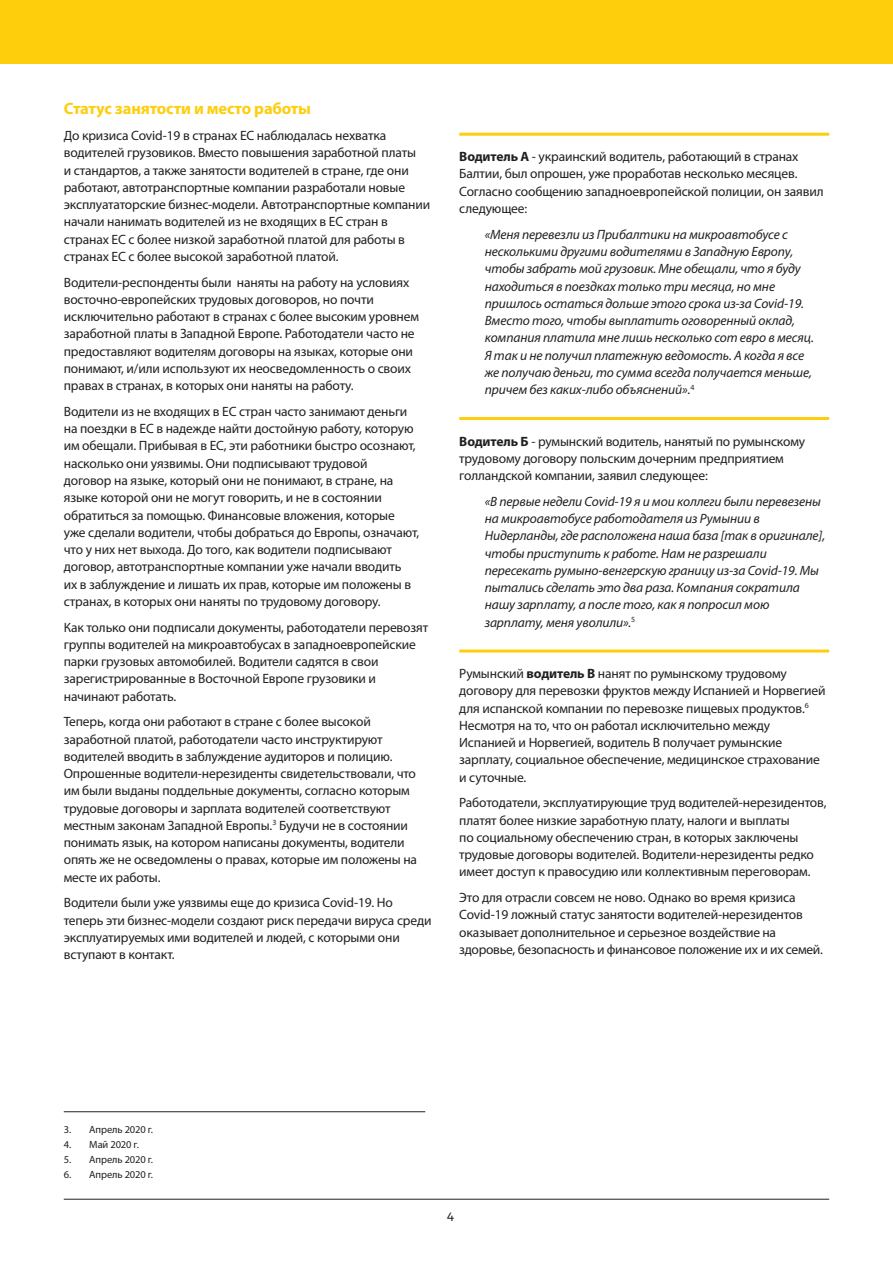
<style>
.page{position:relative;width:893px;height:1263px;background:#fff}
.page>*{position:absolute;margin:0;border:0;box-sizing:border-box;transform-origin:0 0}
.t1{font:700 16.5px "Myriad Pro";letter-spacing:-.015em;color:#fece0d}
.t2{font:13.5px/17.2px "Myriad Pro";letter-spacing:-.01em;color:#231f20}
.t3{font:italic 13.5px/17.2px "Myriad Pro";letter-spacing:-.01em;color:#231f20}
.t4{font:12px "Montserrat";color:#231f20}
.t5{font:10.5px "Myriad Pro";letter-spacing:-.01em;color:#231f20}
.s1{font-weight:700}
</style>
<div class="page">
<hr style="left:64px;top:1199px;width:765px;height:1px;background:#231f20">
<div style="left:0;top:0;width:893px;height:64px;background:#fece0d"></div>
<hr style="left:459px;top:133px;width:370px;height:3px;background:#fece0d">
<hr style="left:459px;top:417px;width:370px;height:3px;background:#fece0d">
<hr style="left:459px;top:649px;width:370px;height:3px;background:#fece0d">
<hr style="left:64px;top:1111px;width:361px;height:1px;background:#231f20">
<p class="t1" style="left:64px;top:98px;width:249px">Статус занятости и место работы</p>
<p class="t2" style="left:64px;top:127px;width:368px">До кризиса Covid-19 в странах ЕС наблюдалась нехватка водителей грузовиков. Вместо повышения заработной платы<br>и стандартов, а также занятости водителей в стране, где они работают, автотранспортные компании разработали новые эксплуататорские бизнес-модели. Автотранспортные компании начали нанимать водителей из не входящих в ЕС стран в странах ЕС с более низкой заработной платой для работы в странах ЕС с более высокой заработной платой.</p>
<p class="t2" style="left:64px;top:273px;width:357px">Водители-респонденты были наняты на работу на условиях восточно-европейских трудовых договоров, но почти исключительно работают в странах с более высоким уровнем заработной платы в Западной Европе. Работодатели часто не предоставляют водителям договоры на языках, которые они понимают, и/или используют их неосведомленность о своих правах в странах, в которых они наняты на работу.</p>
<p class="t2" style="left:64px;top:403px;width:357px">Водители из не входящих в ЕС стран часто занимают деньги на поездки в ЕС в надежде найти достойную работу, которую им обещали. Прибывая в ЕС, эти работники быстро осознают, насколько они уязвимы. Они подписывают трудовой<br>договор на языке, который они не понимают, в стране, на языке которой они не могут говорить, и не в состоянии обратиться за помощью. Финансовые вложения, которые уже сделали водители, чтобы добраться до Европы, означают, что у них нет выхода. До того, как водители подписывают договор, автотранспортные компании уже начали вводить<br>их в заблуждение и лишать их прав, которые им положены в странах, в которых они наняты по трудовому договору.</p>
<p class="t2" style="left:64px;top:618px;width:366px">Как только они подписали документы, работодатели перевозят группы водителей на микроавтобусах в западноевропейские парки грузовых автомобилей. Водители садятся в свои зарегистрированные в Восточной Европе грузовики и начинают работать.</p>
<p class="t2" style="left:64px;top:713px;width:355px">Теперь, когда они работают в стране с более высокой заработной платой, работодатели часто инструктируют водителей вводить в заблуждение аудиторов и полицию.<br>Опрошенные водители-нерезиденты свидетельствовали, что им были выданы поддельные документы, согласно которым трудовые договоры и зарплата водителей соответствуют местным законам Западной Европы.<sup>3</sup> Будучи не в состоянии понимать язык, на котором написаны документы, водители опять же не осведомлены о правах, которые им положены на месте их работы.</p>
<p class="t2" style="left:64px;top:894px;width:369px">Водители были уже уязвимы еще до кризиса Covid-19. Но теперь эти бизнес-модели создают риск передачи вируса среди эксплуатируемых ими водителей и людей, с которыми они вступают в контакт.</p>
<p class="t2" style="left:459px;top:148px;width:366px"><span class="s1">Водитель А</span> - украинский водитель, работающий в странах Балтии, был опрошен, уже проработав несколько месяцев.<br>Согласно сообщению западноевропейской полиции, он заявил следующее:</p>
<p class="t3" style="left:485px;top:225px;width:331px">«Меня перевезли из Прибалтики на микроавтобусе с несколькими другими водителями в Западную Европу, чтобы забрать мой грузовик. Мне обещали, что я буду находиться в поездках только три месяца, но мне пришлось остаться дольше этого срока из-за Covid-19.<br>Вместо того, чтобы выплатить оговоренный оклад, компания платила мне лишь несколько сот евро в месяц.<br>Я так и не получил платежную ведомость. А когда я все же получаю деньги, то сумма всегда получается меньше, причем без каких-либо объяснений».<sup>4</sup></p>
<p class="t2" style="left:459px;top:432px;width:347px"><span class="s1">Водитель Б</span> - румынский водитель, нанятый по румынскому трудовому договору польским дочерним предприятием голландской компании, заявил следующее:</p>
<p class="t3" style="left:485px;top:492px;width:342px">«В первые недели Covid-19 я и мои коллеги были перевезены на микроавтобусе работодателя из Румынии в Нидерланды, где расположена наша база [так в оригинале], чтобы приступить к работе. Нам не разрешали пересекать румыно-венгерскую границу из-за Covid-19. Мы пытались сделать это два раза. Компания сократила нашу зарплату, а после того, как я попросил мою зарплату, меня уволили».<sup>5</sup></p>
<p class="t2" style="left:459px;top:665px;width:368px">Румынский <span class="s1">водитель В</span> нанят по румынскому трудовому договору для перевозки фруктов между Испанией и Норвегией для испанской компании по перевозке пищевых продуктов.<sup>6<br></sup>Несмотря на то, что он работал исключительно между Испанией и Норвегией, водитель В получает румынские зарплату, социальное обеспечение, медицинское страхование и суточные.</p>
<p class="t2" style="left:459px;top:794px;width:369px">Работодатели, эксплуатирующие труд водителей-нерезидентов, платят более низкие заработную плату, налоги и выплаты<br>по социальному обеспечению стран, в которых заключены трудовые договоры водителей. Водители-нерезиденты редко имеет доступ к правосудию или коллективным переговорам.</p>
<p class="t2" style="left:459px;top:889px;width:365px">Это для отрасли совсем не ново. Однако во время кризиса Covid-19 ложный статус занятости водителей-нерезидентов оказывает дополнительное и серьезное воздействие на здоровье, безопасность и финансовое положение их и их семей.</p>
<p class="t5" style="left:64px;top:1123px;width:91px">3. Апрель 2020 г.</p>
<p class="t5" style="left:64px;top:1138px;width:77px">4. Май 2020 г.</p>
<p class="t5" style="left:64px;top:1153px;width:91px">5. Апрель 2020 г.</p>
<p class="t5" style="left:64px;top:1168px;width:91px">6. Апрель 2020 г.</p>
<p class="t4" style="left:447px;top:1210px;width:9px">4</p>
</div>
